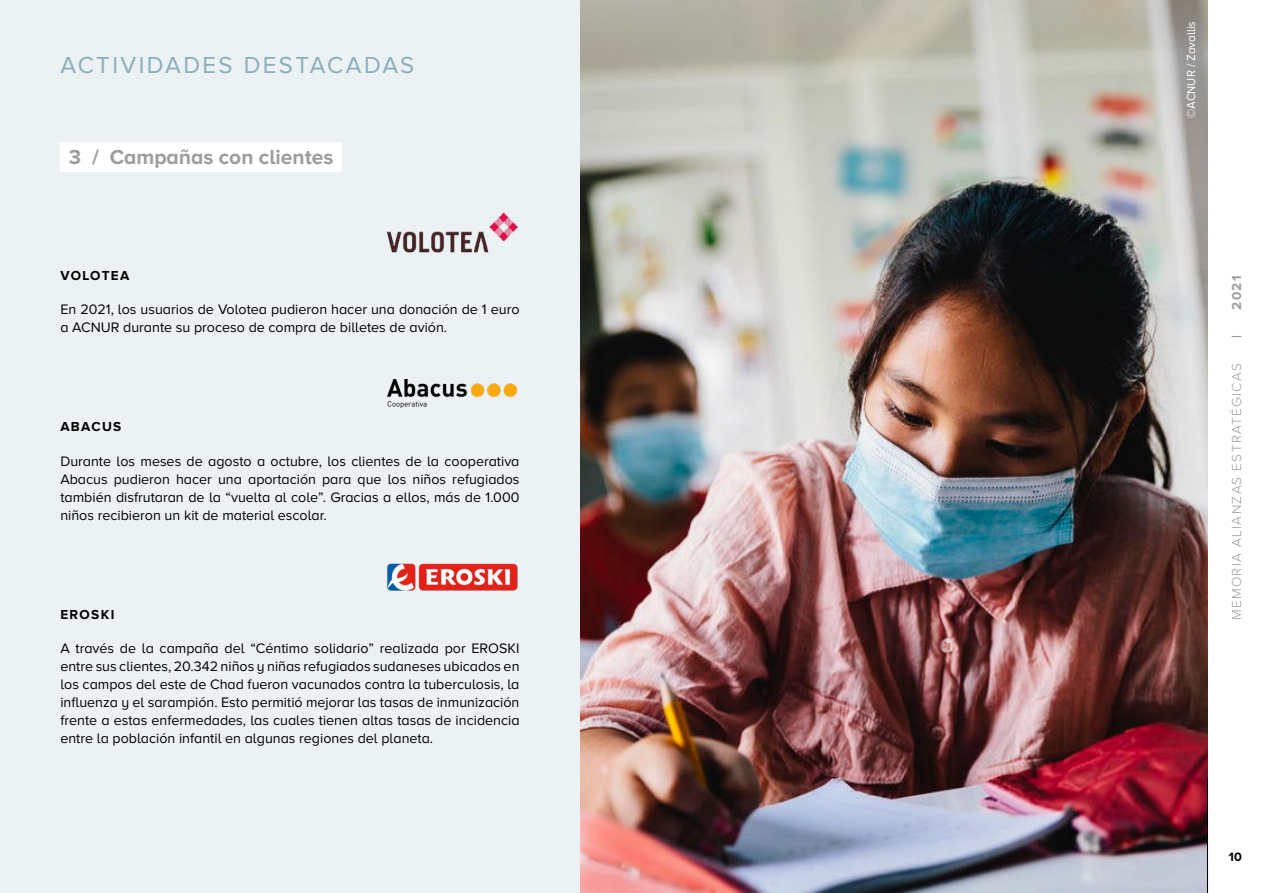
<style>
.page{position:relative;width:1263px;height:893px;background:#fff}
.page>*{position:absolute;margin:0;border:0;box-sizing:border-box;transform-origin:0 0}
.t1{font:24px "Proxima Nova A";letter-spacing:.1em;color:#8aadbc}
.t2{font:700 21px "Proxima Nova A";color:#9d9d9c}
.t3{font:14.25px/18px "Proxima Nova A";color:#000;text-align:justify}
.t4{font:300 13.5px "Proxima Nova A";letter-spacing:.1em;color:#9d9d9c}
.t5{font:700 13.5px "Proxima Nova A";letter-spacing:.1em;color:#000}
.t6{font:700 13.5px "Proxima Nova A";color:#9d9d9c}
.t7{font:700 12.6px "Proxima Nova";color:#000}
.t8{font:12px "Proxima Nova A";color:#fff;scale:.96 1}
</style>
<div class="page">
<div style="left:0;top:0;width:597px;height:893px;background:#ecf2f4"></div>
<div style="left:60px;top:142px;width:282px;height:30px;background:#fff"></div>
<img style="left:580px;top:0;width:628px;height:893px">
<img style="left:386px;top:212px;width:132px;height:41px">
<img style="left:388px;top:379px;width:129px;height:29px">
<img style="left:387px;top:563px;width:131px;height:28px">
<hr style="left:1207px;top:778px;width:1px;height:115px;background:#000">
<h1 class="t1" style="left:60px;top:52px;width:355px">ACTIVIDADES DESTACADAS</h1>
<h2 class="t2" style="left:69px;top:145px;width:266px">3 / Campañas con clientes</h2>
<p class="t5" style="left:60px;top:267px;width:70px">VOLOTEA</p>
<p class="t3" style="left:60px;top:300px;width:461px">En 2021, los usuarios de Volotea pudieron hacer una donación de 1 euro a ACNUR durante su proceso de compra de billetes de avión.</p>
<p class="t5" style="left:60px;top:419px;width:62px">ABACUS</p>
<p class="t3" style="left:60px;top:452px;width:461px">Durante los meses de agosto a octubre, los clientes de la cooperativa Abacus pudieron hacer una aportación para que los niños refugiados también disfrutaran de la “vuelta al cole”. Gracias a ellos, más de 1.000 niños recibieron un kit de material escolar.</p>
<p class="t5" style="left:60px;top:606px;width:56px">EROSKI</p>
<p class="t3" style="left:60px;top:639px;width:461px">A través de la campaña del “Céntimo solidario” realizada por EROSKI entre sus clientes, 20.342 niños y niñas refugiados sudaneses ubicados en los campos del este de Chad fueron vacunados contra la tuberculosis, la influenza y el sarampión. Esto permitió mejorar las tasas de inmunización frente a estas enfermedades, las cuales tienen altas tasas de incidencia entre la población infantil en algunas regiones del planeta.</p>
<p class="t8" style="left:1184px;top:118px;width:102px;rotate:-90deg">©ACNUR / Zavallis</p>
<p class="t6" style="left:1229px;top:310px;width:36px;rotate:-90deg">2021</p>
<p class="t6" style="left:1229px;top:338px;width:4px;rotate:-90deg">|</p>
<p class="t4" style="left:1229px;top:620px;width:258px;rotate:-90deg">MEMORIA ALIANZAS ESTRATÉGICAS</p>
<p class="t7" style="left:1229px;top:850px;width:14px">10</p>
</div>
